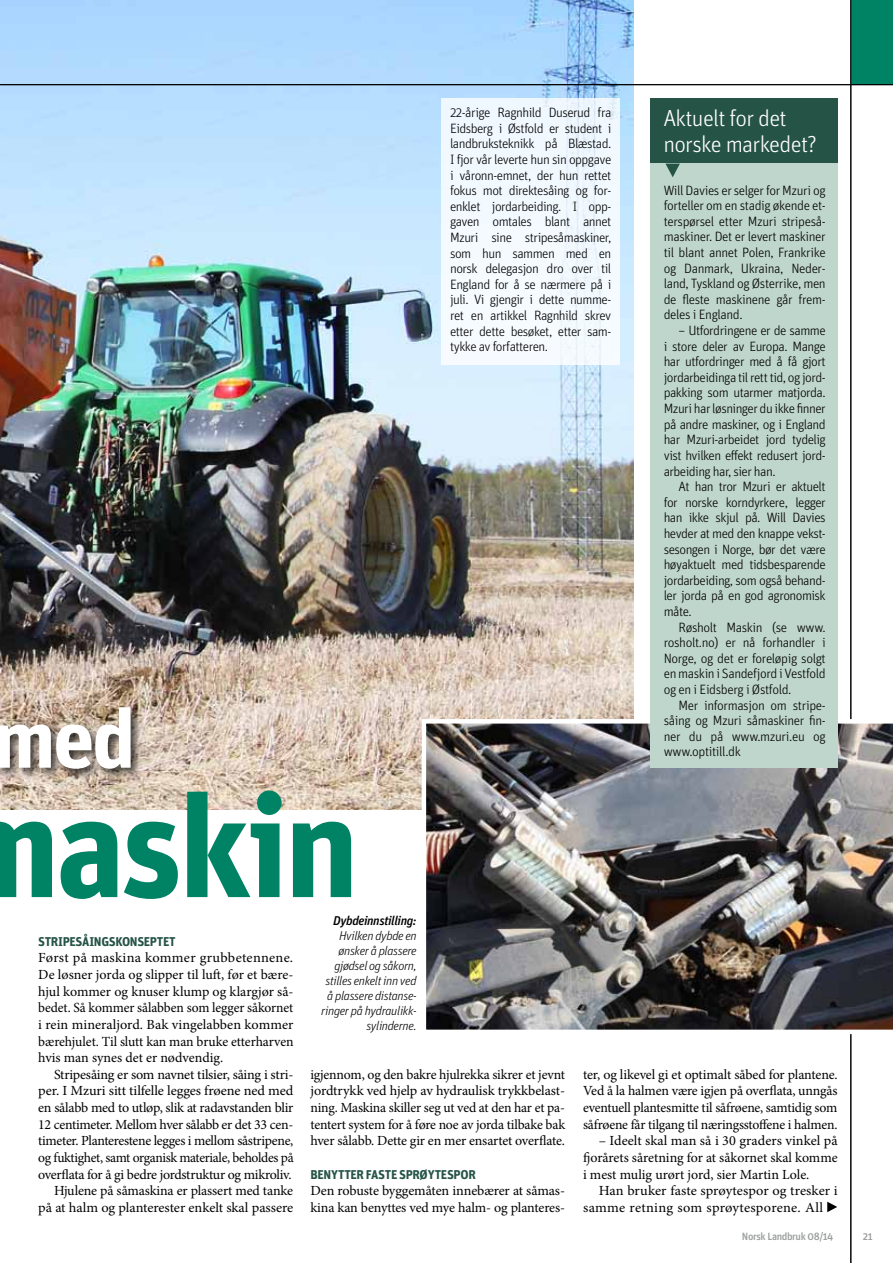
<style>
.page{position:relative;width:893px;height:1263px;background:#fff}
.page>*{position:absolute;margin:0;border:0;box-sizing:border-box;transform-origin:0 0}
.t1{font:700 144px "Unit OT";letter-spacing:-.03em;color:#008265}
.t2{font:700 82.5px "Unit OT";color:#fff}
.t3{font:300 23.25px/25.5px "Unit OT";letter-spacing:-.03em;color:#fff}
.t4{font:13.95px/16.6px "Minion Pro";letter-spacing:-.015em;color:#000;text-align:justify}
.t5{font:13.95px/16.6px "Minion Pro";letter-spacing:.005em;color:#000}
.t6{font:300 13.5px/15.6px "Unit OT";letter-spacing:-.035em;color:#000;text-align:justify}
.t7{font:italic 300 12.75px/15px "Unit OT";letter-spacing:-.03em;color:#000;text-align:right}
.t8{font:700 12.75px "Unit OT";letter-spacing:-.025em;color:#255346}
.t9{font:italic 500 12.75px "Unit OT";letter-spacing:-.03em;color:#000}
.t10{font:500 10.5px "Unit OT";letter-spacing:-.04em;color:#9c9e9f}
</style>
<div class="page">
<div style="left:851px;top:0;width:42px;height:84px;background:#008265"></div>
<hr style="left:850px;top:0;width:1px;height:1263px;background:#000">
<img style="left:0;top:0;width:634px;height:809px">
<img style="left:422px;top:719px;width:471px;height:315px">
<div style="left:0;top:699px;width:142px;height:96px;background:#000;opacity:.75"></div>
<div style="left:651px;top:164px;width:187px;height:604px;background:#bfd6cc"></div>
<div style="left:651px;top:98px;width:187px;height:65px;background:#255346"></div>
<svg style="left:665px;top:164px;width:15px;height:13px"></svg>
<hr style="left:0;top:84px;width:893px;height:1px;background:#000">
<svg style="left:827px;top:1202px;width:10px;height:10px"></svg>
<div style="left:442px;top:98px;width:178px;height:267px;background:#f3faff"></div>
<h2 class="t2" style="left:-7px;top:688px;width:144px">med</h2>
<h1 class="t1" style="left:-49px;top:759px;width:409px">maskin</h1>
<p class="t6" style="left:450px;top:105px;width:163px">22-årige Ragnhild Duserud fra Eidsberg i Østfold er student i landbruksteknikk på Blæstad.<br>I fjor vår leverte hun sin oppgave i våronn-emnet, der hun rettet fokus mot direktesåing og for&shy;enklet jordarbeiding. I opp&shy;gaven omtales blant annet Mzuri sine stripesåmaskiner, som hun sammen med en norsk delegasjon dro over til England for å se nærmere på i juli. Vi gjengir i dette numme&shy;ret en artikkel Ragnhild skrev etter dette besøket, etter sam&shy;tykke av forfatteren.</p>
<h3 class="t3" style="left:663px;top:106px;width:155px">Aktuelt for det norske markedet?</h3>
<p class="t6" style="left:664px;top:182px;width:164px">Will Davies er selger for Mzuri og forteller om en stadig økende et&shy;terspørsel etter Mzuri stripeså&shy;maskiner. Det er levert maskiner til blant annet Polen, Frankrike og Danmark, Ukraina, Neder&shy;land, Tyskland og Østerrike, men de fleste maskinene går frem&shy;deles i England.</p>
<p class="t6" style="left:664px;top:323px;width:164px;text-indent:15px">– Utfordringene er de samme i store deler av Europa. Mange har utfordringer med å få gjort jordarbeidinga til rett tid, og jord&shy;pakking som utarmer matjorda.<br>Mzuri har løsninger du ikke finner på andre maskiner, og i England har Mzuri-arbeidet jord tydelig vist hvilken effekt redusert jord&shy;arbeiding har, sier han.</p>
<p class="t6" style="left:664px;top:479px;width:164px;text-indent:15px">At han tror Mzuri er aktuelt for norske korndyrkere, legger han ikke skjul på. Will Davies hevder at med den knappe vekst&shy;sesongen i Norge, bør det være høyaktuelt med tidsbesparende jordarbeiding, som også behand&shy;ler jorda på en god agronomisk måte.</p>
<p class="t6" style="left:664px;top:619px;width:164px;text-indent:15px">Røsholt Maskin (se www. rosholt.no) er nå forhandler i Norge, og det er foreløpig solgt en maskin i Sandefjord i Vestfold og en i Eidsberg i Østfold.</p>
<p class="t6" style="left:664px;top:697px;width:164px;text-indent:15px">Mer informasjon om stripe&shy;såing og Mzuri såmaskiner fin&shy;ner du på www.mzuri.eu og www.optitill.dk</p>
<p class="t9" style="left:333px;top:913px;width:85px">Dybdeinn-stilling:</p>
<p class="t7" style="left:321px;top:928px;width:97px">Hvilken dybde en ønsker å plassere gjødsel og såkorn, stilles enkelt inn ved å plassere distanse&shy;ringer på hydraulikk&shy;sylinderne.</p>
<p class="t8" style="left:38px;top:933px;width:139px">STRIPESÅINGSKONSEPTET</p>
<p class="t4" style="left:38px;top:950px;width:257px">Først på maskina kommer grubbetennene.<br>De løsner jorda og slipper til luft, før et bære&shy;hjul kommer og knuser klump og klargjør så&shy;bedet. Så kommer sålabben som legger såkornet i rein mineraljord. Bak vingelabben kommer bærehjulet. Til slutt kan man bruke etterharven hvis man synes det er nødvendig.</p>
<p class="t4" style="left:38px;top:1066px;width:257px;text-align:right">Stripesåing er som navnet tilsier, såing i stri&shy;per. I Mzuri sitt tilfelle legges frøene ned med en sålabb med to utløp, slik at radavstanden blir 12 centimeter. Mellom hver sålabb er det 33 cen&shy;timeter. Planterestene legges i mellom såstripene, og fuktighet, samt organisk materiale, beholdes på overflata for å gi bedre jordstruktur og mikroliv.<br>Hjulene på såmaskina er plassert med tanke på at halm og planterester enkelt skal passere</p>
<p class="t4" style="left:310px;top:1066px;width:256px">igjennom, og den bakre hjulrekka sikrer et jevnt jordtrykk ved hjelp av hydraulisk trykkbelast&shy;ning. Maskina skiller seg ut ved at den har et pa&shy;tentert system for å føre noe av jorda tilbake bak hver sålabb. Dette gir en mer ensartet overflate.</p>
<p class="t8" style="left:310px;top:1166px;width:167px">BENYTTER FASTE SPRØYTESPOR</p>
<p class="t4" style="left:310px;top:1182px;width:256px">Den robuste byggemåten innebærer at såmas&shy;kina kan benyttes ved mye halm- og planteres-</p>
<p class="t4" style="left:583px;top:1066px;width:256px">ter, og likevel gi et optimalt såbed for plantene.<br>Ved å la halmen være igjen på overflata, unngås eventuell plantesmitte til såfrøene, samtidig som såfrøene får tilgang til næringsstoffene i halmen.</p>
<p class="t4" style="left:583px;top:1133px;width:256px;text-indent:16px">– Ideelt skal man så i 30 graders vinkel på fjorårets såretning for at såkornet skal komme i mest mulig urørt jord, sier Martin Lole.</p>
<p class="t5" style="left:583px;top:1182px;width:256px;text-indent:16px">Han bruker faste sprøytespor og tresker i samme retning som sprøytesporene. All</p>
<p class="t10" style="left:742px;top:1230px;width:93px">Norsk Landbruk 08/14</p>
<p class="t10" style="left:863px;top:1230px;width:11px">21</p>
</div>
